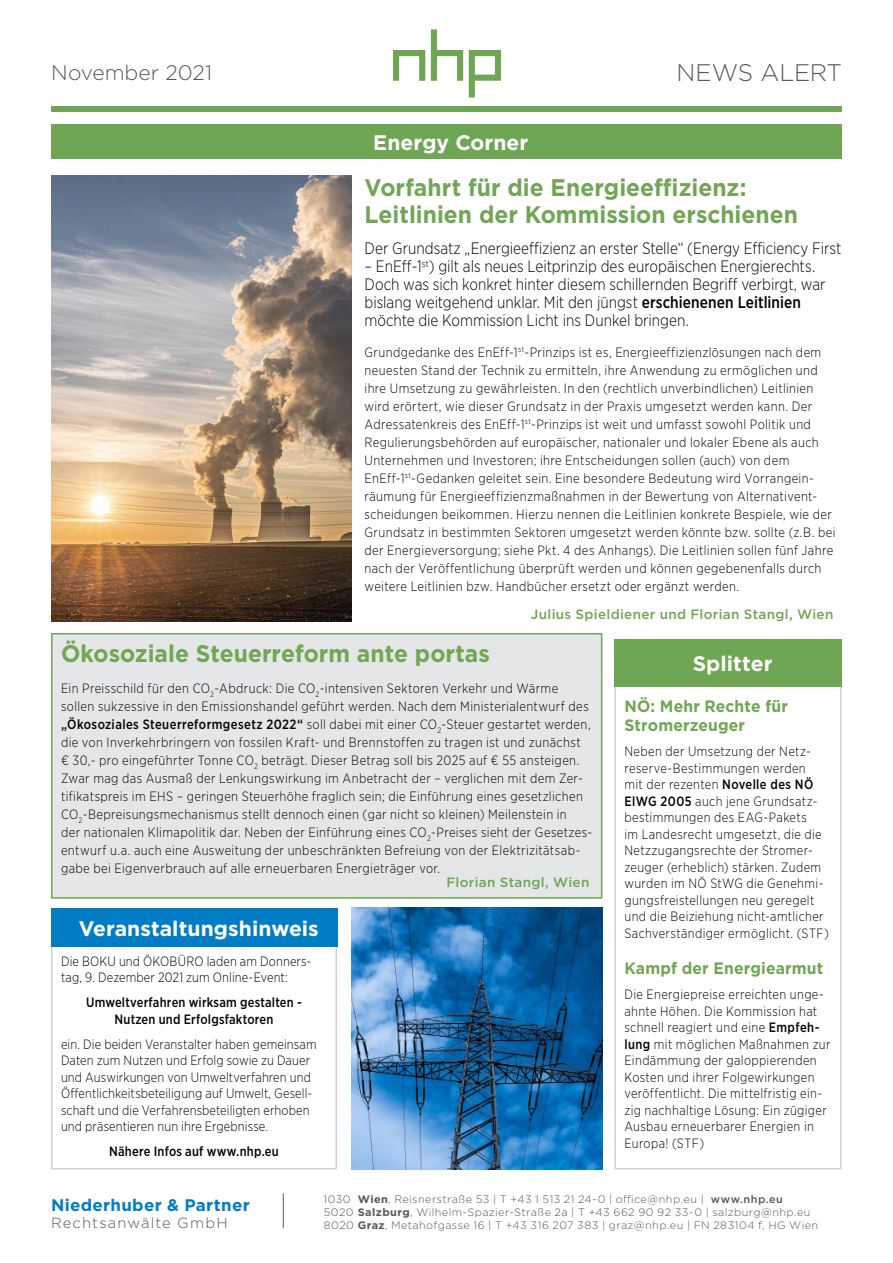
<style>
.page{position:relative;width:893px;height:1263px;background:#fff}
.page>*{position:absolute;margin:0;border:0;box-sizing:border-box;transform-origin:0 0}
.Text{font:700 24px/27px "Gotham";color:#71a654;scale:.95 1}
.t1{font:300 24px "Gotham";letter-spacing:-.005em;color:#57585a}
.Headline{font:700 21px "Gotham";color:#fff}
.t2{font:300 21px "Gotham";color:#57585a}
.t3{font:700 16.8px "Gotham";letter-spacing:.02em;color:#007ec5}
.Text-2{font:300 16.5px/18px "Gotham Narrow";color:#040503;scale:.95 1}
.Text-3{font:700 16.5px/19.5px "Gotham";letter-spacing:.005em;color:#71a654;scale:.95 1}
.t4{font:300 14.7px "Gotham";letter-spacing:.075em;color:#57585a}
.Text-4{font:300 13.5px/18px "Gotham Narrow";letter-spacing:.03em;color:#040503;scale:.96 1}
.Text-5{font:300 13.5px/16.5px "Gotham Narrow";letter-spacing:.025em;color:#040606;scale:.95 1}
.Text-6{font:500 13.5px/16.5px "Gotham Narrow";letter-spacing:.015em;color:#040606;text-align:center;scale:.95 1}
.Headline-2{font:500 13.5px "Gotham";letter-spacing:.025em;color:#6fa653}
.t5{font:300 10.8px/12.9px "Gotham";letter-spacing:.035em;color:#57585a}
.s1{font-weight:500}
.s2{font-weight:700}
</style>
<div class="page">
<svg style="left:393px;top:50px;width:32px;height:31px"></svg>
<svg style="left:431px;top:29px;width:32px;height:52px"></svg>
<svg style="left:469px;top:50px;width:32px;height:47px"></svg>
<div style="left:51px;top:106px;width:791px;height:6px;background:#6fa653"></div>
<div style="left:51px;top:125px;width:791px;height:34px;background:#6fa653"></div>
<hr style="left:283px;top:1193px;width:1px;height:35px;background:#57585a">
<div style="left:614px;top:684px;width:227px;height:485px;border:2px solid #d1d2d4"></div>
<div style="left:615px;top:639px;width:227px;height:48px;background:#6fa653"></div>
<div style="left:52px;top:634px;width:550px;height:264px;background:#e5e6e8"></div>
<div style="left:51px;top:633px;width:551px;height:266px;border:2px solid #6fa653"></div>
<img style="left:51px;top:176px;width:300px;height:445px">
<img style="left:351px;top:908px;width:252px;height:261px">
<div style="left:51px;top:945px;width:286px;height:224px;border:2px solid #d1d2d4"></div>
<div style="left:52px;top:908px;width:286px;height:38px;background:#007dc5"></div>
<h2 class="t2" style="left:51px;top:59px;width:162px">November 2021</h2>
<h2 class="Headline" style="left:373px;top:129px;width:157px">Energy Corner</h2>
<h1 class="t1" style="left:676px;top:57px;width:167px">NEWS ALERT</h1>
<p class="Text" style="left:364px;top:174px;width:458px">Vorfahrt für die Energieeffizienz:<br>Leitlinien der Kommission erschienen</p>
<p class="Text-2" style="left:364px;top:239px;width:504px">Der Grundsatz „Energieeffizienz an erster Stelle“ (Energy Efficiency First</p>
<p class="Text-2" style="left:364px;top:257px;width:487px">– EnEff-1<sup>st</sup>) gilt als neues Leitprinzip des europäischen Energierechts.<br>Doch was sich konkret hinter diesem schillernden Begriff verbirgt, war bislang weitgehend unklar. Mit den jüngst <span class="s1">erschienenen Leitlinien </span>möchte die Kommission Licht ins Dunkel bringen.</p>
<p class="Text-4" style="left:364px;top:343px;width:492px">Grundgedanke des EnEff-1<sup>st</sup>-Prinzips ist es, Energieeffizienzlösungen nach dem neuesten Stand der Technik zu ermitteln, ihre Anwendung zu ermöglichen und ihre Umsetzung zu gewährleisten. In den (rechtlich unverbindlichen) Leitlinien wird erörtert, wie dieser Grundsatz in der Praxis umgesetzt werden kann. Der Adressatenkreis des EnEff-1<sup>st</sup>-Prinzips ist weit und umfasst sowohl Politik und Regulierungsbehörden auf europäischer, nationaler und lokaler Ebene als auch Unternehmen und Investoren; ihre Entscheidungen sollen (auch) von dem EnEff-1<sup>st</sup>-Gedanken geleitet sein. Eine besondere Bedeutung wird Vorrangein&shy;räumung für Energieeffizienzmaßnahmen in der Bewertung von Alternativent&shy;scheidungen beikommen. Hierzu nennen die Leitlinien konkrete Bespiele, wie der Grundsatz in bestimmten Sektoren umgesetzt werden könnte bzw. sollte (z.B. bei der Energieversorgung; siehe Pkt. 4 des Anhangs). Die Leitlinien sollen fünf Jahre nach der Veröffentlichung überprüft werden und können gegebenenfalls durch weitere Leitlinien bzw. Handbücher ersetzt oder ergänzt werden.</p>
<p class="Headline-2" style="left:531px;top:606px;width:304px">Julius Spieldiener und Florian Stangl, Wien</p>
<p class="Text" style="left:61px;top:640px;width:453px">Ökosoziale Steuerreform ante portas</p>
<p class="Text-4" style="left:61px;top:679px;width:555px">Ein Preisschild für den CO<sub>2</sub>-Abdruck: Die CO<sub>2</sub>-intensiven Sektoren Verkehr und Wärme sollen sukzessive in den Emissionshandel geführt werden. Nach dem Ministerialentwurf des <span class="s1">„Ökosoziales Steuerreformgesetz 2022“</span> soll dabei mit einer CO<sub>2</sub>-Steuer gestartet werden, die von Inverkehrbringern von fossilen Kraft- und Brennstoffen zu tragen ist und zunächst<br>€ 30,- pro eingeführter Tonne CO<sub>2</sub> beträgt. Dieser Betrag soll bis 2025 auf € 55 ansteigen.<br>Zwar mag das Ausmaß der Lenkungswirkung im Anbetracht der – verglichen mit dem Zer&shy;tifikatspreis im EHS – geringen Steuerhöhe fraglich sein; die Einführung eines gesetzlichen CO<sub>2</sub>-Bepreisungsmechanismus stellt dennoch einen (gar nicht so kleinen) Meilenstein in<br>der nationalen Klimapolitik dar. Neben der Einführung eines CO<sub>2</sub>-Preises sieht der Gesetzes&shy;entwurf u.a. auch eine Ausweitung der unbeschränkten Befreiung von der Elektrizitätsab&shy;gabe bei Eigenverbrauch auf alle erneuerbaren Energieträger vor.</p>
<p class="Headline" style="left:79px;top:914px;width:242px">Veranstaltungshinweis</p>
<p class="Text-5" style="left:61px;top:952px;width:265px">Die BOKU und ÖKOBÜRO laden am Donners&shy;tag, 9. Dezember 2021 zum Online-Event:</p>
<p class="Text-6" style="left:86px;top:994px;width:229px">Umweltverfahren wirksam gestalten -<br>Nutzen und Erfolgsfaktoren</p>
<p class="Text-5" style="left:61px;top:1035px;width:271px">ein. Die beiden Veranstalter haben gemeinsam Daten zum Nutzen und Erfolg sowie zu Dauer und Auswirkungen von Umweltverfahren und Öffentlichkeitsbeteiligung auf Umwelt, Gesell&shy;schaft und die Verfahrensbeteiligten erhoben und präsentieren nun ihre Ergebnisse.</p>
<p class="Text-6" style="left:109px;top:1143px;width:180px">Nähere Infos auf www.nhp.eu</p>
<p class="Headline-2" style="left:447px;top:873px;width:144px">Florian Stangl, Wien</p>
<p class="Headline" style="left:693px;top:650px;width:81px">Splitter</p>
<p class="Text-3" style="left:624px;top:696px;width:174px">NÖ: Mehr Rechte für<br>Stromerzeuger</p>
<p class="Text-5" style="left:624px;top:743px;width:217px">Neben der Umsetzung der Netz&shy;reserve-Bestimmungen werden<br>mit der rezenten <span class="s1">Novelle des NÖ<br>ElWG 2005</span> auch jene Grundsatz&shy;bestimmungen des EAG-Pakets<br>im Landesrecht umgesetzt, die die<br>Netzzugangsrechte der Stromer&shy;zeuger (erheblich) stärken. Zudem wurden im NÖ StWG die Genehmi&shy;gungsfreistellungen neu geregelt und die Beiziehung nicht-amtlicher<br>Sachverständiger ermöglicht. (STF)</p>
<p class="Text-3" style="left:624px;top:959px;width:211px">Kampf der Energiearmut</p>
<p class="Text-5" style="left:624px;top:986px;width:218px">Die Energiepreise erreichten unge&shy;ahnte Höhen. Die Kommission hat schnell reagiert und eine <span class="s1">Empfeh&shy;lung</span> mit möglichen Maßnahmen zur<br>Eindämmung der galoppierenden<br>Kosten und ihrer Folgewirkungen veröffentlicht. Die mittelfristig ein&shy;zig nachhaltige Lösung: Ein zügiger<br>Ausbau erneuerbarer Energien in<br>Europa! (STF)</p>
<p class="t3" style="left:51px;top:1193px;width:200px">Niederhuber &amp; Partner</p>
<p class="t4" style="left:51px;top:1214px;width:178px">Rechtsanwälte GmbH</p>
<p class="t5" style="left:323px;top:1192px;width:496px">1030 <span class="s2">Wien</span>, Reisnerstraße 53 | T +43 1 513 21 24-0 | office@nhp.eu | <span class="s1">www.nhp.eu<br></span>5020 <span class="s2">Salzburg</span>, Wilhelm-Spazier-Straße 2a | T +43 662 90 92 33-0 | salzburg@nhp.eu<br>8020 <span class="s2">Graz</span>, Metahofgasse 16 | T +43 316 207 383 | graz@nhp.eu | FN 283104 f, HG Wien</p>
</div>
